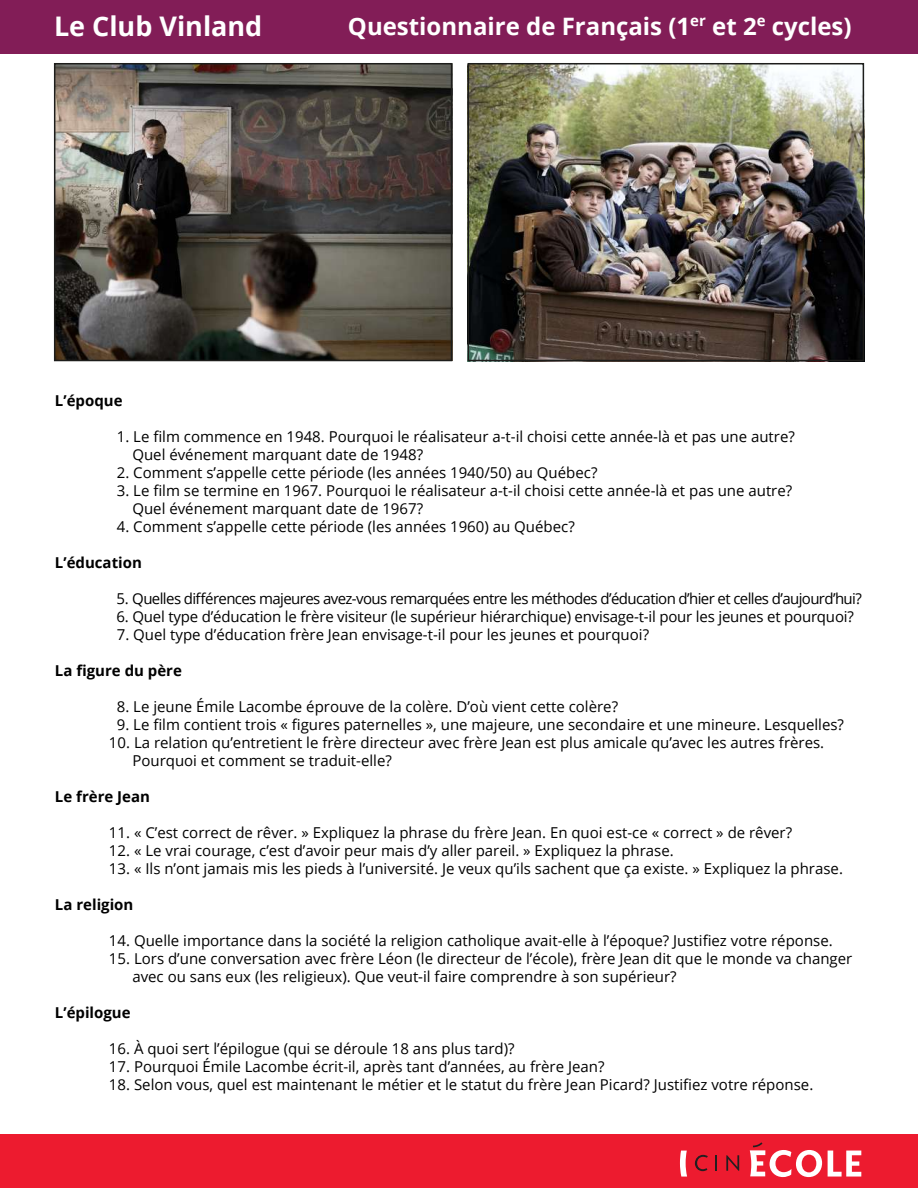
<style>
.page{position:relative;width:918px;height:1188px;background:#fff}
.page>*{position:absolute;margin:0;border:0;box-sizing:border-box;transform-origin:0 0}
.t1{font:700 27px "Open Sans";color:#fff}
.t2{font:700 24px "Open Sans";color:#fff}
.t3{font:15px/18px "Open Sans";color:#000}
.t4{font:15px "Open Sans";letter-spacing:-.04em;color:#000}
.t5{font:700 15px "Open Sans";color:#000}
</style>
<div class="page">
<div style="left:0;top:0;width:918px;height:54px;background:#821d57"></div>
<div style="left:0;top:1134px;width:918px;height:54px;background:#ed1b2f"></div>
<img style="left:57px;top:66px;width:392px;height:292px">
<div style="left:54px;top:63px;width:398px;height:298px;border:2px solid #1d1d1b"></div>
<img style="left:471px;top:66px;width:390px;height:292px">
<div style="left:468px;top:63px;width:396px;height:298px;border:2px solid #1d1d1b"></div>
<svg style="left:715px;top:1155px;width:2px;height:16px"></svg>
<svg style="left:680px;top:1151px;width:7px;height:26px"></svg>
<svg style="left:726px;top:1155px;width:13px;height:16px"></svg>
<svg style="left:750px;top:1142px;width:72px;height:35px"></svg>
<svg style="left:695px;top:1155px;width:13px;height:16px"></svg>
<svg style="left:828px;top:1151px;width:33px;height:26px"></svg>
<h1 class="t1" style="left:54px;top:7px;width:210px">Le Club Vinland</h1>
<h2 class="t2" style="left:348px;top:9px;width:505px">Questionnaire de Français (1<sup>er</sup> et 2<sup>e</sup> cycles)</h2>
<p class="t5" style="left:55px;top:390px;width:69px">L’époque</p>
<p class="t3" style="left:132px;top:427px;width:664px;text-indent:-16px">1. Le film commence en 1948. Pourquoi le réalisateur a-t-il choisi cette année-là et pas une autre?<br>Quel événement marquant date de 1948?</p>
<p class="t3" style="left:117px;top:463px;width:482px">2. Comment s’appelle cette période (les années 1940/50) au Québec?</p>
<p class="t3" style="left:132px;top:481px;width:661px;text-indent:-16px">3. Le film se termine en 1967. Pourquoi le réalisateur a-t-il choisi cette année-là et pas une autre?<br>Quel événement marquant date de 1967?</p>
<p class="t3" style="left:117px;top:517px;width:459px">4. Comment s’appelle cette période (les années 1960) au Québec?</p>
<p class="t5" style="left:55px;top:552px;width:88px">L’éducation</p>
<p class="t4" style="left:116px;top:588px;width:747px">5. Quelles différences majeures avez-vous remarquées entre les méthodes d’éducation d’hier et celles d’aujourd’hui?</p>
<p class="t3" style="left:117px;top:607px;width:739px">6. Quel type d’éducation le frère visiteur (le supérieur hiérarchique) envisage-t-il pour les jeunes et pourquoi?</p>
<p class="t3" style="left:117px;top:625px;width:534px">7. Quel type d’éducation frère Jean envisage-t-il pour les jeunes et pourquoi?</p>
<p class="t5" style="left:55px;top:660px;width:129px">La figure du père</p>
<p class="t3" style="left:117px;top:697px;width:503px">8. Le jeune Émile Lacombe éprouve de la colère. D’où vient cette colère?</p>
<p class="t3" style="left:117px;top:715px;width:729px">9. Le film contient trois « figures paternelles », une majeure, une secondaire et une mineure. Lesquelles?</p>
<p class="t3" style="left:132px;top:733px;width:693px;text-indent:-23px">10. La relation qu’entretient le frère directeur avec frère Jean est plus amicale qu’avec les autres frères.<br>Pourquoi et comment se traduit-elle?</p>
<p class="t5" style="left:55px;top:786px;width:97px">Le frère Jean</p>
<p class="t3" style="left:109px;top:823px;width:685px">11. « C’est correct de rêver. » Expliquez la phrase du frère Jean. En quoi est-ce « correct » de rêver?</p>
<p class="t3" style="left:109px;top:841px;width:566px">12. « Le vrai courage, c’est d’avoir peur mais d’y aller pareil. » Expliquez la phrase.</p>
<p class="t3" style="left:109px;top:859px;width:736px">13. « Ils n’ont jamais mis les pieds à l’université. Je veux qu’ils sachent que ça existe. » Expliquez la phrase.</p>
<p class="t5" style="left:55px;top:894px;width:80px">La religion</p>
<p class="t3" style="left:109px;top:931px;width:725px">14. Quelle importance dans la société la religion catholique avait-elle à l’époque? Justifiez votre réponse.</p>
<p class="t3" style="left:132px;top:949px;width:722px;text-indent:-23px">15. Lors d’une conversation avec frère Léon (le directeur de l’école), frère Jean dit que le monde va changer avec ou sans eux (les religieux). Que veut-il faire comprendre à son supérieur?</p>
<p class="t5" style="left:55px;top:1002px;width:77px">L’épilogue</p>
<p class="t3" style="left:109px;top:1039px;width:407px">16. À quoi sert l’épilogue (qui se déroule 18 ans plus tard)?</p>
<p class="t3" style="left:109px;top:1057px;width:497px">17. Pourquoi Émile Lacombe écrit-il, après tant d’années, au frère Jean?</p>
<p class="t3" style="left:109px;top:1075px;width:706px">18. Selon vous, quel est maintenant le métier et le statut du frère Jean Picard? Justifiez votre réponse.</p>
</div>
